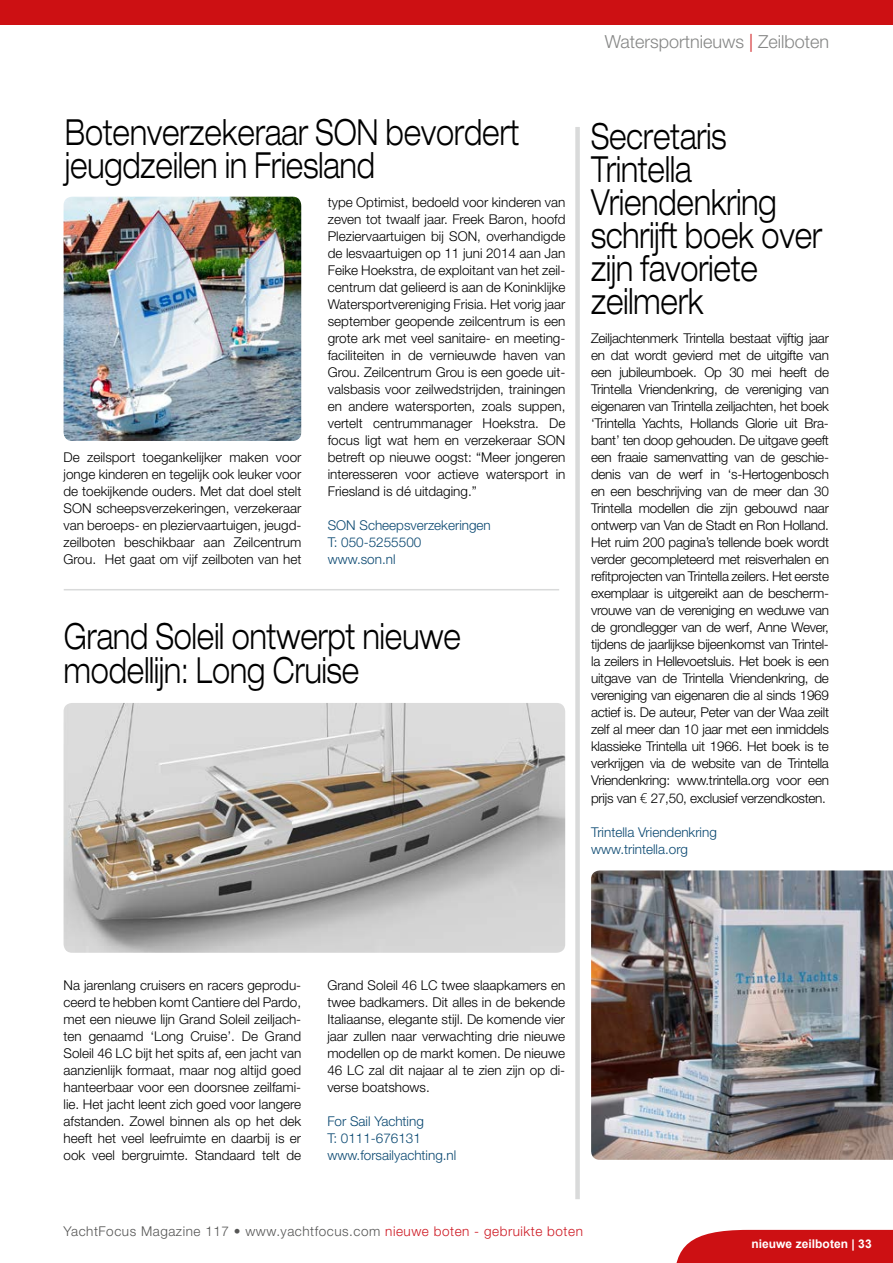
<style>
.page{position:relative;width:893px;height:1263px;background:#fff}
.page>*{position:absolute;margin:0;border:0;box-sizing:border-box;transform-origin:0 0}
.t1{font:300 expanded 36px/33px "Helvetica Neue";color:#000;scale:.75 1}
.t2{font:300 18px "Helvetica Neue";color:#868786}
.t3{font:300 13.5px/17px "Helvetica Neue";color:#000;text-align:justify}
.t4{font:300 13.5px/17px "Helvetica Neue";color:#0a4871}
.t5{font:300 13.5px "Helvetica Neue";letter-spacing:.04em;color:#565655}
.t6{font:700 12px "Arial";letter-spacing:.005em;color:#fff}
.s1{color:#cd1013}
.s2{font-family:"Open Sans"}
.s3{color:#ce1a24}
</style>
<div class="page">
<div style="left:0;top:0;width:893px;height:25px;background:#cd1013"></div>
<hr style="left:64px;top:589px;width:495px;height:1px;background:#d9dada">
<div style="left:575px;top:127px;width:5px;height:1072px;background:#d9dada"></div>
<div style="left:676px;top:1230px;width:217px;height:33px;background:#cd1013"></div>
<img style="left:64px;top:197px;width:237px;height:244px">
<img style="left:64px;top:703px;width:501px;height:250px">
<img style="left:591px;top:870px;width:302px;height:290px">
<h2 class="t2" style="left:605px;top:31px;width:226px">Watersportnieuws <span class="s1">|</span> Zeilboten</h2>
<h1 class="t1" style="left:65px;top:116px;width:607px">Botenverzekeraar SON bevordert jeugdzeilen in Friesland</h1>
<h1 class="t1" style="left:591px;top:119px;width:310px">Secretaris<br>Trintella<br>Vriendenkring schrijft boek over zijn favoriete zeilmerk</h1>
<p class="t3" style="left:328px;top:194px;width:239px">type Optimist, bedoeld voor kinderen van zeven tot twaalf jaar. Freek Baron, hoofd Pleziervaartuigen bij SON, overhandigde de lesvaartuigen op 11 juni 2014 aan Jan Feike Hoekstra, de exploitant van het zeil&shy;centrum dat gelieerd is aan de Koninklijke Watersportvereniging Frisia. Het vorig jaar september geopende zeilcentrum is een grote ark met veel sanitaire- en meeting&shy;faciliteiten in de vernieuwde haven van Grou. Zeilcentrum Grou is een goede uit&shy;valsbasis voor zeilwedstrijden, trainingen en andere watersporten, zoals suppen, vertelt centrummanager Hoekstra. De focus ligt wat hem en verzekeraar SON betreft op nieuwe oogst: “Meer jongeren interesseren voor actieve watersport in Friesland is dé uitdaging.”</p>
<p class="t4" style="left:328px;top:517px;width:165px">SON Scheepsverzekeringen<br>T: 050-5255500 www.son.nl</p>
<p class="t3" style="left:591px;top:330px;width:239px">Zeiljachtenmerk Trintella bestaat vijftig jaar en dat wordt gevierd met de uitgifte van een jubileumboek. Op 30 mei heeft de Trintella Vriendenkring, de vereniging van eigenaren van Trintella zeiljachten, het boek ‘Trintella Yachts, Hollands Glorie uit Bra&shy;bant’ ten doop gehouden. De uitgave geeft een fraaie samenvatting van de geschie&shy;denis van de werf in ‘s-Hertogenbosch en een beschrijving van de meer dan 30<br>Trintella modellen die zijn gebouwd naar ontwerp van Van de Stadt en Ron Holland.<br>Het ruim 200 pagina’s tellende boek wordt verder gecompleteerd met reisverhalen en refitprojecten van Trintella zeilers. Het eerste exemplaar is uitgereikt aan de bescherm&shy;vrouwe van de vereniging en weduwe van de grondlegger van de werf, Anne Wever, tijdens de jaarlijkse bijeenkomst van Trintel&shy;la zeilers in Hellevoetsluis. Het boek is een uitgave van de Trintella Vriendenkring, de vereniging van eigenaren die al sinds 1969 actief is. De auteur, Peter van der Waa zeilt zelf al meer dan 10 jaar met een inmiddels klassieke Trintella uit 1966. Het boek is te verkrijgen via de website van de Trintella Vriendenkring: www.trintella.org voor een prijs van <span class="s2">€</span> 27,50, exclusief verzendkosten.</p>
<p class="t4" style="left:591px;top:823px;width:127px">Trintella Vriendenkring www.trintella.org</p>
<p class="t3" style="left:64px;top:449px;width:239px">De zeilsport toegankelijker maken voor jonge kinderen en tegelijk ook leuker voor de toekijkende ouders. Met dat doel stelt SON scheepsverzekeringen, verzekeraar van beroeps- en pleziervaartuigen, jeugd&shy;zeilboten beschikbaar aan Zeilcentrum Grou. Het gaat om vijf zeilboten van het</p>
<h1 class="t1" style="left:64px;top:619px;width:531px;line-height:34px">Grand Soleil ontwerpt nieuwe modellijn: Long Cruise</h1>
<p class="t3" style="left:64px;top:976px;width:239px">Na jarenlang cruisers en racers geprodu&shy;ceerd te hebben komt Cantiere del Pardo, met een nieuwe lijn Grand Soleil zeiljach&shy;ten genaamd ‘Long Cruise’. De Grand Soleil 46 LC bijt het spits af, een jacht van aanzienlijk formaat, maar nog altijd goed hanteerbaar voor een doorsnee zeilfami&shy;lie. Het jacht leent zich goed voor langere afstanden. Zowel binnen als op het dek heeft het veel leefruimte en daarbij is er ook veel bergruimte. Standaard telt de</p>
<p class="t3" style="left:327px;top:976px;width:239px">Grand Soleil 46 LC twee slaapkamers en twee badkamers. Dit alles in de bekende Italiaanse, elegante stijl. De komende vier jaar zullen naar verwachting drie nieuwe modellen op de markt komen. De nieuwe 46 LC zal dit najaar al te zien zijn op di&shy;verse boatshows.</p>
<p class="t4" style="left:327px;top:1112px;width:131px">For Sail Yachting<br>T: 0111-676131 www.forsailyachting.nl</p>
<p class="t5" style="left:64px;top:1223px;width:521px">YachtFocus Magazine 117 • www.yachtfocus.com <span class="s3">nieuwe boten - gebruikte boten</span></p>
<p class="t6" style="left:751px;top:1236px;width:122px">nieuwe zeilboten | 33</p>
</div>
